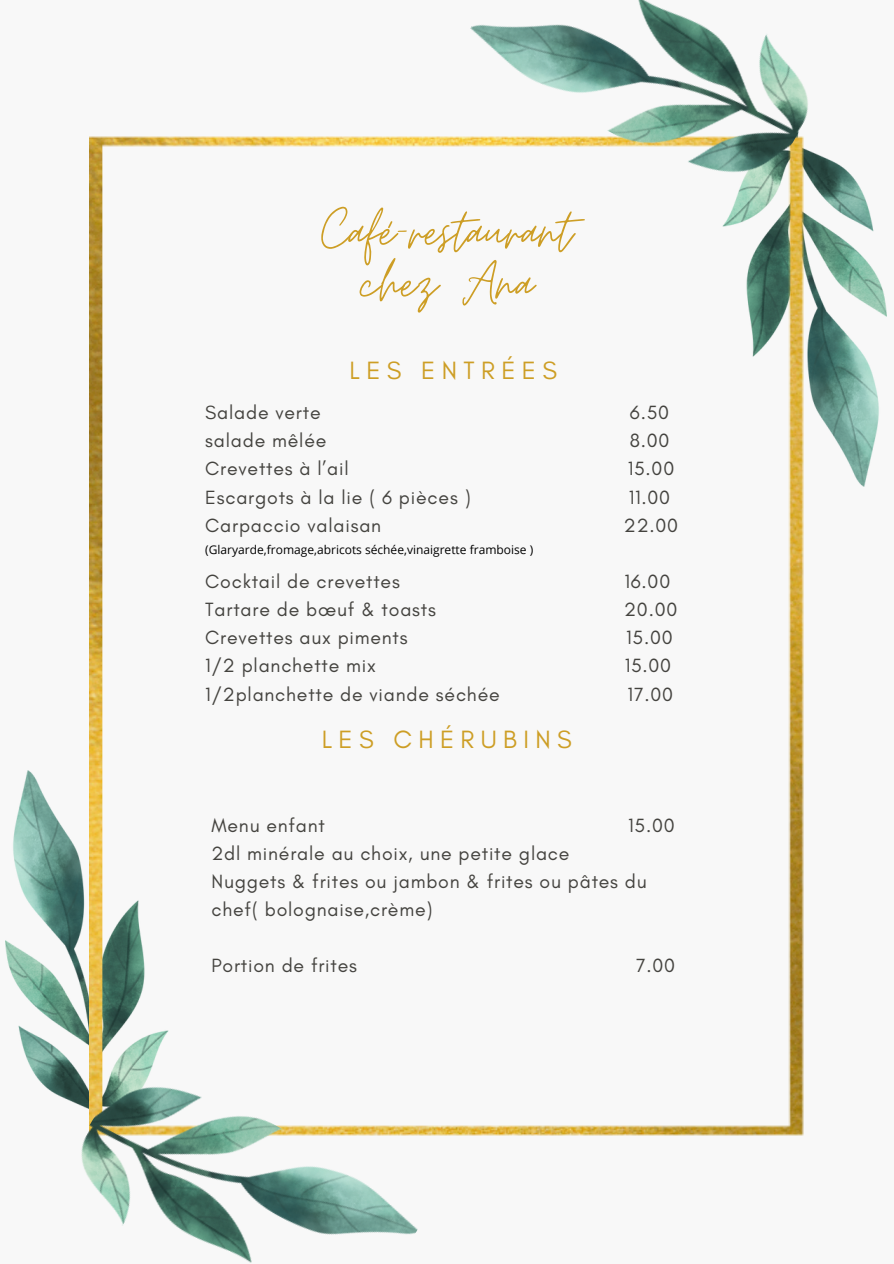
<style>
.page{position:relative;width:894px;height:1264px;background:#fff}
.page>*{position:absolute;margin:0;border:0;box-sizing:border-box;transform-origin:0 0}
.t1{font:65.55px/51.8px "Moon Time";color:#cd9e25;text-align:center}
.t2{font:25.5px "Glacial Indifference";letter-spacing:.25em;color:#cd9e25}
.t3{font:19.5px/28.2px "Glacial Indifference";letter-spacing:.04em;color:#44433f}
.t4{font:12px "Open Sans";color:#000}
</style>
<div class="page">
<div style="left:0;top:0;width:893px;height:1263px;background:#f8f8f8"></div>
<img style="left:6px;top:770px;width:83px;height:323px">
<img style="left:804px;top:161px;width:81px;height:325px">
<img style="left:89px;top:136px;width:715px;height:999px">
<img style="left:460px;top:0;width:373px;height:213px">
<img style="left:54px;top:1045px;width:373px;height:218px">
<p class="t1" style="left:321px;top:207px;width:252px">Café-restaurant chez Ana</p>
<h2 class="t2" style="left:349px;top:354px;width:209px">LES ENTRÉES</h2>
<h3 class="t3" style="left:205px;top:398px;width:117px">Salade verte</h3>
<h3 class="t3" style="left:629px;top:398px;width:41px">6.50</h3>
<h3 class="t3" style="left:205px;top:426px;width:123px">salade mêlée</h3>
<h3 class="t3" style="left:629px;top:426px;width:41px">8.00</h3>
<h3 class="t3" style="left:205px;top:454px;width:145px">Crevettes à l’ail</h3>
<h3 class="t3" style="left:627px;top:454px;width:48px">15.00</h3>
<h3 class="t3" style="left:205px;top:482px;width:267px">Escargots à la lie ( 6 pièces )</h3>
<h3 class="t3" style="left:628px;top:482px;width:43px">11.00</h3>
<h3 class="t3" style="left:205px;top:511px;width:177px">Carpaccio valaisan</h3>
<h3 class="t3" style="left:623px;top:511px;width:56px">22.00</h3>
<h3 class="t3" style="left:205px;top:567px;width:196px">Cocktail de crevettes</h3>
<h3 class="t3" style="left:624px;top:567px;width:47px">16.00</h3>
<h3 class="t3" style="left:205px;top:595px;width:232px">Tartare de bœuf &amp; toasts</h3>
<h3 class="t3" style="left:624px;top:595px;width:55px">20.00</h3>
<h3 class="t3" style="left:205px;top:623px;width:204px">Crevettes aux piments</h3>
<h3 class="t3" style="left:626px;top:623px;width:48px">15.00</h3>
<h3 class="t3" style="left:205px;top:651px;width:172px">1/2 planchette mix</h3>
<h3 class="t3" style="left:624px;top:651px;width:48px">15.00</h3>
<h3 class="t3" style="left:205px;top:679px;width:296px">1/2planchette de viande séchée</h3>
<h3 class="t3" style="left:627px;top:679px;width:47px">17.00</h3>
<p class="t4" style="left:205px;top:541px;width:329px">(Glaryarde,fromage,abricots séchée,vinaigrette framboise )</p>
<p class="t2" style="left:322px;top:724px;width:251px">LES CHÉRUBINS</p>
<p class="t3" style="left:211px;top:810px;width:115px">Menu enfant</p>
<p class="t3" style="left:628px;top:810px;width:48px">15.00</p>
<p class="t3" style="left:211px;top:839px;width:436px">2dl minérale au choix, une petite glace<br>Nuggets &amp; frites ou jambon &amp; frites ou pâtes du chef( bolognaise,crème)</p>
<h1 class="t3" style="left:211px;top:951px;width:147px">Portion de frites</h1>
<h1 class="t3" style="left:636px;top:951px;width:40px">7.00</h1>
</div>
